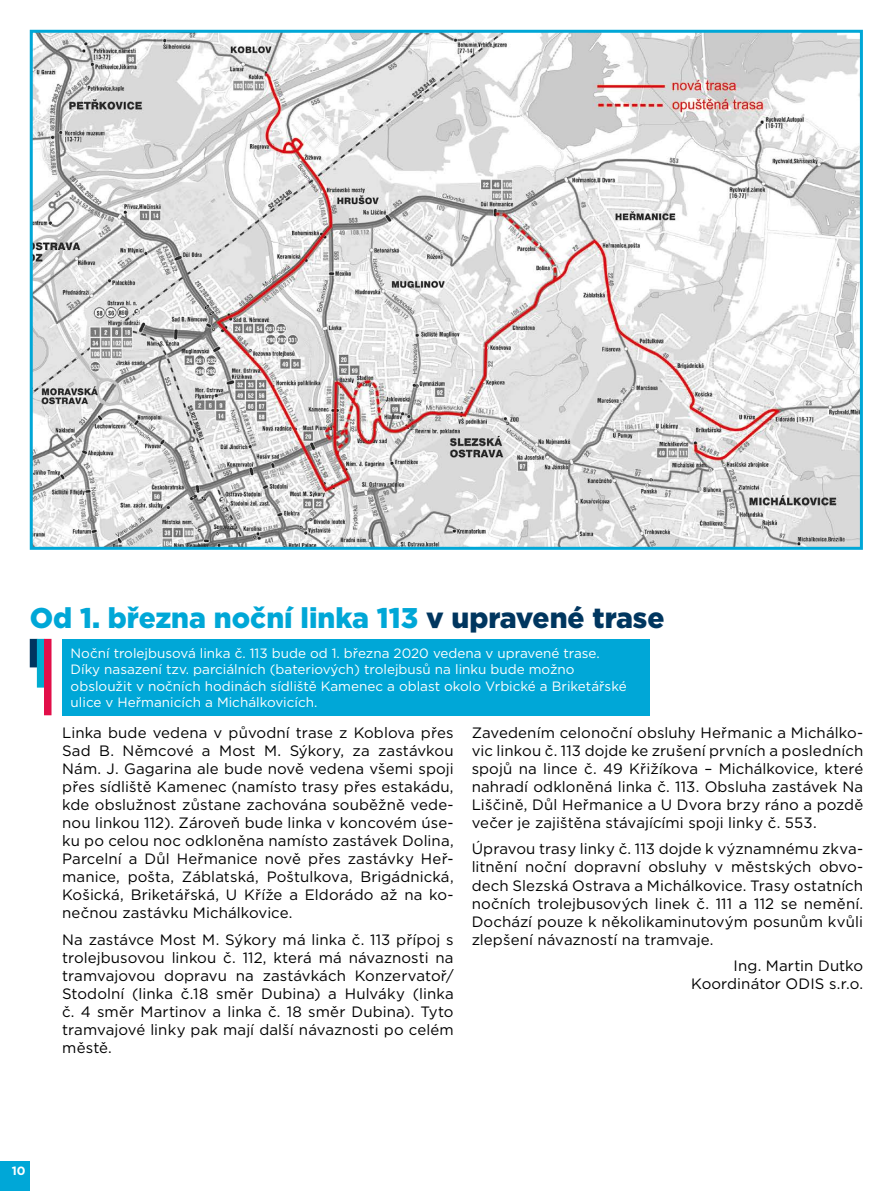
<style>
.page{position:relative;width:893px;height:1191px;background:#fff}
.page>*{position:absolute;margin:0;border:0;box-sizing:border-box;transform-origin:0 0}
.t1{font:900 28.5px "Gotham";color:#00a7d7}
.t2{font:15px/18px "Gotham";letter-spacing:.005em;color:#000;text-align:justify}
.t3{font:13.5px/16.2px "Gotham";color:#fff}
.t4{font:700 12px "Gotham";color:#fff}
.s1{color:#00365f}
</style>
<div class="page">
<img style="left:34px;top:34px;width:825px;height:512px">
<div style="left:30px;top:30px;width:833px;height:520px;border:3px solid #00a7d7"></div>
<div style="left:30px;top:639px;width:7px;height:28px;background:#00365f"></div>
<div style="left:37px;top:639px;width:7px;height:48px;background:#00acd0"></div>
<div style="left:44px;top:639px;width:8px;height:76px;background:#e20e49"></div>
<div style="left:62px;top:639px;width:587px;height:76px;background:#00a7d7"></div>
<div style="left:0;top:1161px;width:30px;height:30px;background:#00a7d7"></div>
<h1 class="t1" style="left:30px;top:598px;width:636px">Od 1. března noční linka 113 <span class="s1">v upravené trase</span></h1>
<p class="t3" style="left:71px;top:645px;width:558px">Noční trolejbusová linka č. 113 bude od 1. března 2020 vedena v upravené trase.<br>Díky nasazení tzv. parciálních (bateriových) trolejbusů na linku bude možno obsloužit v nočních hodinách sídliště Kamenec a oblast okolo Vrbické a Briketářské ulice v Heřmanicích a Michálkovicích.</p>
<p class="t2" style="left:62px;top:723px;width:393px">Linka bude vedena v původní trase z Koblova přes Sad B. Němcové a Most M. Sýkory, za zastávkou Nám. J. Gagarina ale bude nově vedena všemi spoji přes sídliště Kamenec (namísto trasy přes estakádu, kde obslužnost zůstane zachována souběžně vede&shy;nou linkou 112). Zároveň bude linka v koncovém úse&shy;ku po celou noc odkloněna namísto zastávek Dolina, Parcelní a Důl Heřmanice nově přes zastávky Heř&shy;manice, pošta, Záblatská, Poštulkova, Brigádnická, Košická, Briketářská, U Kříže a Eldorádo až na ko&shy;nečnou zastávku Michálkovice.</p>
<p class="t2" style="left:62px;top:930px;width:393px">Na zastávce Most M. Sýkory má linka č. 113 přípoj s trolejbusovou linkou č. 112, která má návaznosti na tramvajovou dopravu na zastávkách Konzervatoř/ Stodolní (linka č.18 směr Dubina) a Hulváky (linka č. 4 směr Martinov a linka č. 18 směr Dubina). Tyto tramvajové linky pak mají další návaznosti po celém městě.</p>
<p class="t2" style="left:472px;top:723px;width:393px">Zavedením celonoční obsluhy Heřmanic a Michálko&shy;vic linkou č. 113 dojde ke zrušení prvních a posledních spojů na lince č. 49 Křižíkova – Michálkovice, které nahradí odkloněná linka č. 113. Obsluha zastávek Na Liščině, Důl Heřmanice a U Dvora brzy ráno a pozdě večer je zajištěna stávajícími spoji linky č. 553.</p>
<p class="t2" style="left:472px;top:840px;width:393px">Úpravou trasy linky č. 113 dojde k významnému zkva&shy;litnění noční dopravní obsluhy v městských obvo&shy;dech Slezská Ostrava a Michálkovice. Trasy ostatních nočních trolejbusových linek č. 111 a 112 se nemění.<br>Dochází pouze k několikaminutovým posunům kvůli zlepšení návazností na tramvaje.</p>
<p class="t2" style="left:691px;top:956px;width:173px;text-align:right">Ing. Martin Dutko<br>Koordinátor ODIS s.r.o.</p>
<p class="t4" style="left:12px;top:1162px;width:15px">10</p>
</div>
